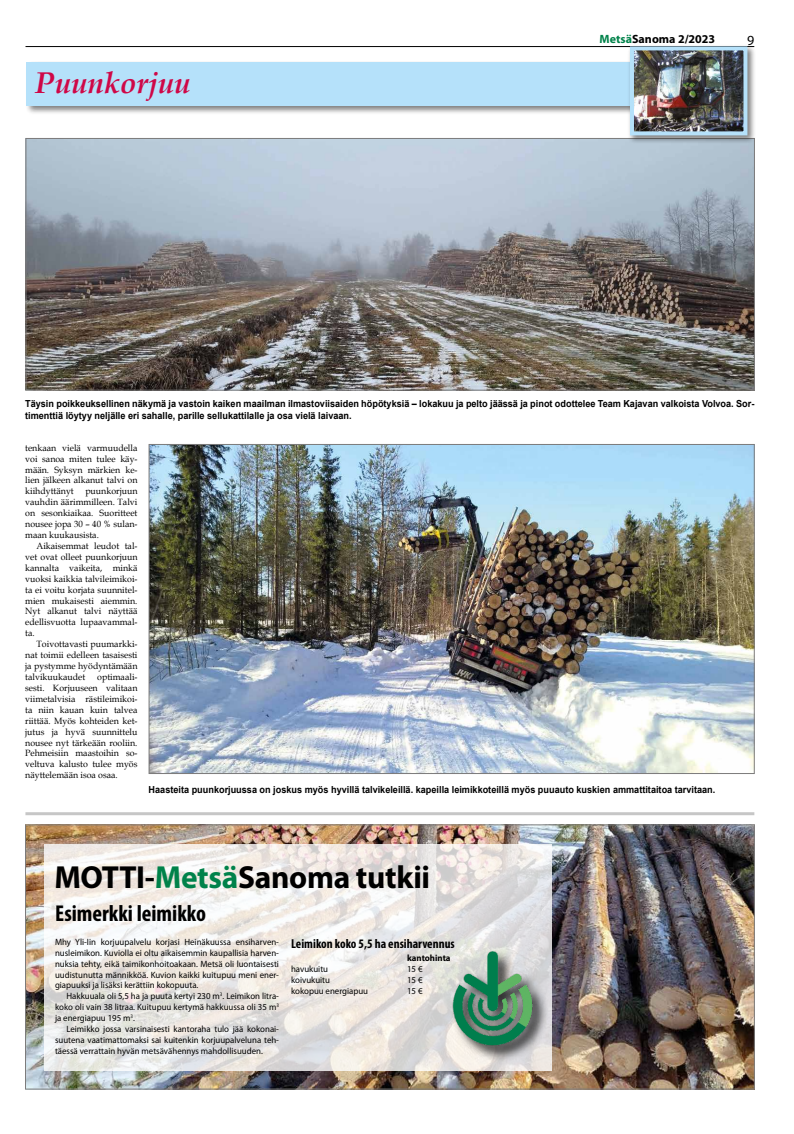
<style>
.page{position:relative;width:794px;height:1134px;background:#fff}
.page>*{position:absolute;margin:0;border:0;box-sizing:border-box;transform-origin:0 0}
.t1{font:700 32px "Myriad Pro";letter-spacing:-.01em;color:#000}
.t2{font:italic 700 30px "Book Antiqua";color:#cf0747}
.t3{font:700 condensed 23px "Myriad Pro";color:#000}
.t4{font:14px "Myriad Pro";color:#000}
.t5{font:700 condensed 13px "Myriad Pro";color:#000}
.t6{font:700 12px "Myriad Pro";color:#000}
.t7{font:700 9.7px/11.6px "Arial";color:#000;scale:.94 1}
.t8{font:9.1px/10.9px "Book Antiqua";color:#000;text-align:justify}
.t9{font:9.1px/10.9px "Myriad Pro";color:#000;text-align:justify}
.t10{font:700 9.1px "Myriad Pro";color:#000}
.s1{color:#00824a}
</style>
<div class="page">
<hr style="left:26px;top:46px;width:728px;height:1px;background:#000">
<img style="left:28px;top:140px;width:724px;height:248px">
<div style="left:25px;top:61px;width:651px;height:54px;background:#000;opacity:.5"></div>
<div style="left:27px;top:62px;width:640px;height:44px;background:#b5e1fa"></div>
<div style="left:627px;top:44px;width:129px;height:100px;background:#000;opacity:.5"></div>
<img style="left:635px;top:51px;width:107px;height:79px">
<div style="left:630px;top:46px;width:117px;height:89px;border:4px solid #b5e1fa"></div>
<img style="left:27px;top:827px;width:725px;height:260px">
<div style="left:25px;top:825px;width:729px;height:264px;border:1px solid #7c7b7b"></div>
<img style="left:151px;top:446px;width:601px;height:326px">
<svg style="left:44px;top:844px;width:507px;height:226px"></svg>
<div style="left:451px;top:949px;width:98px;height:113px;background:#000;opacity:.8"></div>
<img style="left:445px;top:946px;width:100px;height:105px">
<hr style="left:25px;top:812px;width:729px;height:3px;background:#c6c6c6">
<h2 class="t2" style="left:35px;top:62px;width:157px">Puunkorjuu</h2>
<h3 class="t6" style="left:599px;top:31px;width:117px"><span class="s1">Metsä</span>Sanoma 2/2023</h3>
<h3 class="t4" style="left:747px;top:31px;width:9px">9</h3>
<p class="t7" style="left:25px;top:398px;width:777px">Täysin poikkeuksellinen näkymä ja vastoin kaiken maailman ilmastoviisaiden höpötyksiä – lokakuu ja pelto jäässä ja pinot odottelee Team Kajavan valkoista Volvoa. Sor&shy;timenttiä löytyy neljälle eri sahalle, parille sellukattilalle ja osa vielä laivaan.</p>
<p class="t8" style="left:25px;top:442px;width:114px">tenkaan vielä varmuudella voi sanoa miten tulee käy&shy;mään. Syksyn märkien ke&shy;lien jälkeen alkanut talvi on kiihdyttänyt</p>
<p class="t8" style="left:25px;top:486px;width:114px;text-indent:60px">puunkorjuun vauhdin äärimmilleen. Talvi on sesonkiaikaa. Suoritteet nousee jopa 30 – 40 % sulan&shy;maan kuukausista.</p>
<p class="t8" style="left:25px;top:540px;width:114px;text-indent:11px">Aikaisemmat leudot tal&shy;vet ovat olleet puunkorjuun kannalta vaikeita, minkä vuoksi kaikkia talvileimikoi&shy;ta ei voitu korjata suunnitel&shy;mien mukaisesti aiemmin.<br>Nyt alkanut talvi näyttää edellisvuotta lupaavammal&shy;ta.</p>
<p class="t8" style="left:25px;top:638px;width:114px;text-indent:11px">Toivottavasti puumarkki&shy;nat toimii edelleen tasaisesti ja pystymme hyödyntämään talvikuukaudet</p>
<p class="t8" style="left:25px;top:671px;width:114px;text-indent:72px">optimaali&shy;sesti. Korjuuseen valitaan viimetalvisia rästileimikoi&shy;ta niin kauan kuin talvea riittää. Myös kohteiden ket&shy;jutus ja hyvä suunnittelu nousee nyt tärkeään rooliin.<br>Pehmeisiin maastoihin so&shy;veltuva kalusto tulee myös näyttelemään isoa osaa.</p>
<p class="t7" style="left:149px;top:784px;width:604px">Haasteita puunkorjuussa on joskus myös hyvillä talvikeleillä. kapeilla leimikkoteillä myös puuauto kuskien ammattitaitoa tarvitaan.</p>
<h1 class="t1" style="left:54px;top:856px;width:377px">MOTTI-<span class="s1">Metsä</span>Sanoma tutkii</h1>
<h3 class="t3" style="left:55px;top:899px;width:152px">Esimerkki leimikko</h3>
<p class="t9" style="left:55px;top:936px;width:225px">Mhy Yli-Iin korjuupalvelu korjasi Heinäkuussa ensiharven&shy;nusleimikon. Kuviolla ei oltu aikaisemmin kaupallisia harven&shy;nuksia tehty, eikä taimikonhoitoakaan. Metsä oli luontaisesti uudistunutta männikköä. Kuvion kaikki kuitupuu meni ener&shy;giapuuksi ja lisäksi kerättiin kokopuuta.</p>
<p class="t9" style="left:55px;top:991px;width:225px;text-indent:11px">Hakkuuala oli 5,5 ha ja puuta kertyi 230 m<sup>3</sup>. Leimikon litra&shy;koko oli vain 38 litraa. Kuitupuu kertymä hakkuussa oli 35 m<sup>3 </sup>ja energiapuu 195 m<sup>3</sup>.</p>
<p class="t9" style="left:55px;top:1023px;width:225px;text-indent:11px">Leimikko jossa varsinaisesti kantoraha tulo jää kokonai&shy;suutena vaatimattomaksi sai kuitenkin korjuupalveluna teh&shy;täessä verrattain hyvän metsävähennys mahdollisuuden.</p>
<h3 class="t5" style="left:291px;top:935px;width:165px">Leimikon koko 5,5 ha ensiharvennus</h3>
<p class="t10" style="left:407px;top:952px;width:45px">kantohinta</p>
<p class="t9" style="left:291px;top:964px;width:39px">havukuitu</p>
<p class="t9" style="left:407px;top:964px;width:17px">15 €</p>
<p class="t9" style="left:291px;top:974px;width:41px">koivukuitu</p>
<p class="t9" style="left:407px;top:974px;width:17px">15 €</p>
<p class="t9" style="left:291px;top:985px;width:79px">kokopuu energiapuu</p>
<p class="t9" style="left:407px;top:985px;width:17px">15 €</p>
</div>
